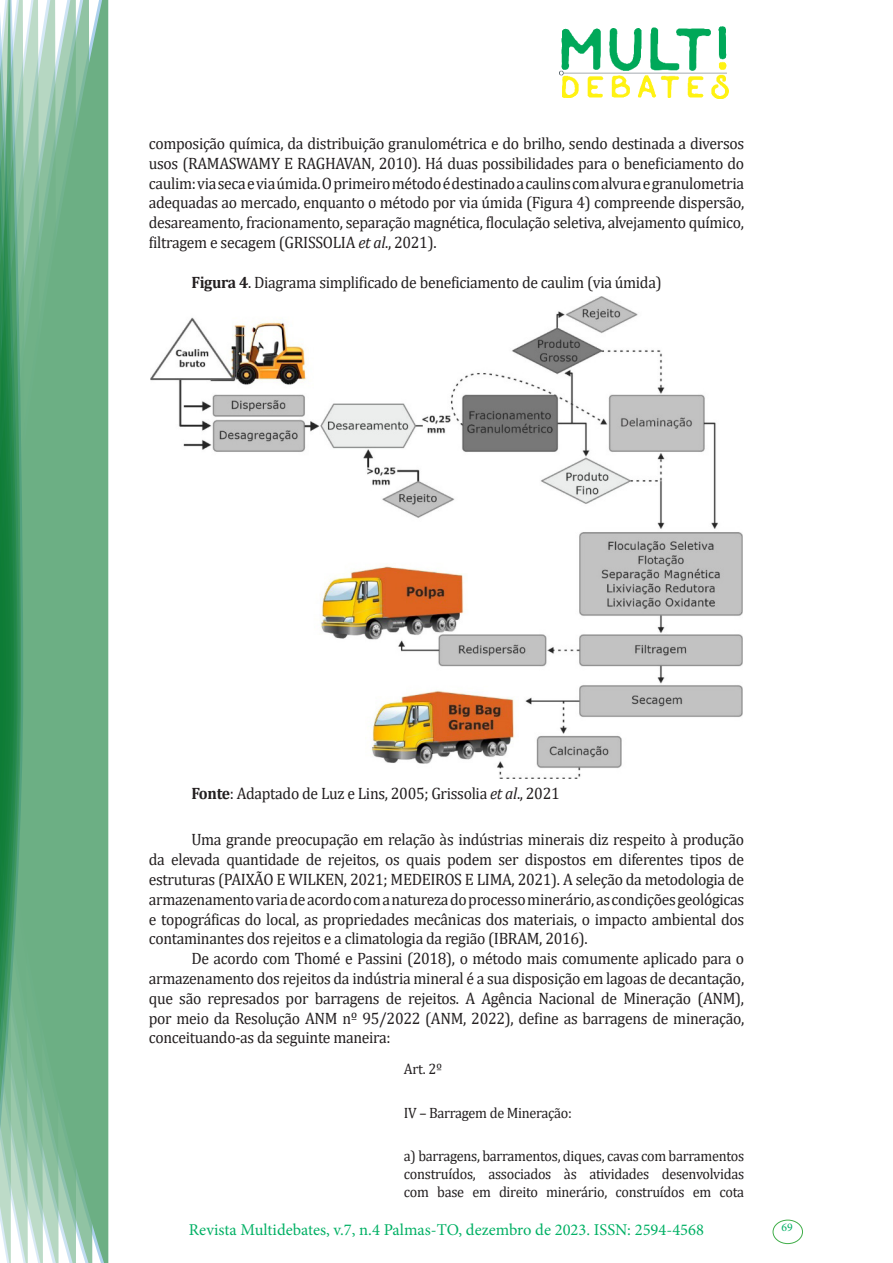
<style>
.page{position:relative;width:893px;height:1263px;background:#fff}
.page>*{position:absolute;margin:0;border:0;box-sizing:border-box;transform-origin:0 0}
.texto{font:16.5px/19.8px "Cambria";letter-spacing:-.02em;color:#231f20;text-align:justify;scale:.95 1}
.t1{font:16.5px "Minion Pro";color:#00b064}
.citacao{font:15px/18px "Cambria";letter-spacing:-.02em;color:#231f20;text-align:justify;scale:.95 1}
.t2{font:11.7px "Minion Pro";color:#00b064}
.s1{font-style:italic}
.s2{font-weight:700}
</style>
<div class="page">
<img style="left:559px;top:26px;width:169px;height:72px">
<div style="left:95px;top:0;width:14px;height:1263px;background:#6caf84"></div>
<svg style="left:79px;top:0;width:16px;height:1263px;background:#71b289"></svg>
<svg style="left:62px;top:0;width:17px;height:1263px;background:#75b48c"></svg>
<svg style="left:45px;top:0;width:17px;height:1263px;background:#7cb792"></svg>
<svg style="left:30px;top:0;width:15px;height:1263px;background:#80ba96"></svg>
<svg style="left:0;top:0;width:30px;height:1263px;background:#61a97f"></svg>
<div style="left:772px;top:1219px;width:31px;height:25px;border:1px solid #40ae49;border-radius:50%"></div>
<img style="left:150px;top:296px;width:593px;height:483px">
<p class="texto" style="left:149px;top:133px;width:628px">composição química, da distribuição granulométrica e do brilho, sendo destinada a diversos usos (RAMASWAMY E RAGHAVAN, 2010). Há duas possibilidades para o beneficiamento do caulim: via seca e via úmida. O primeiro método é destinado a caulins com alvura e granulometria adequadas ao mercado, enquanto o método por via úmida (Figura 4) compreende dispersão, desareamento, fracionamento, separação magnética, floculação seletiva, alvejamento químico, filtragem e secagem (GRISSOLIA <span class="s1">et al</span>., 2021).</p>
<p class="texto" style="left:191px;top:272px;width:497px"><span class="s2">Figura 4</span>. Diagrama simplificado de beneficiamento de caulim (via úmida)</p>
<p class="texto" style="left:191px;top:783px;width:389px"><span class="s2">Fonte</span>: Adaptado de Luz e Lins, 2005; Grissolia <span class="s1">et al</span>., 2021</p>
<p class="texto" style="left:149px;top:830px;width:628px;text-indent:43px">Uma grande preocupação em relação às indústrias minerais diz respeito à produção da elevada quantidade de rejeitos, os quais podem ser dispostos em diferentes tipos de estruturas (PAIXÃO E WILKEN, 2021; MEDEIROS E LIMA, 2021). A seleção da metodologia de armazenamento varia de acordo com a natureza do processo minerário, as condições geológicas e topográficas do local, as propriedades mecânicas dos materiais, o impacto ambiental dos contaminantes dos rejeitos e a climatologia da região (IBRAM, 2016).</p>
<p class="texto" style="left:149px;top:948px;width:628px;text-indent:43px">De acordo com Thomé e Passini (2018), o método mais comumente aplicado para o armazenamento dos rejeitos da indústria mineral é a sua disposição em lagoas de decantação, que são represados por barragens de rejeitos. A Agência Nacional de Mineração (ANM), por meio da Resolução ANM nº 95/2022 (ANM, 2022), define as barragens de mineração, conceituando-as da seguinte maneira:</p>
<p class="citacao" style="left:404px;top:1060px;width:42px">Art. 2º</p>
<p class="citacao" style="left:404px;top:1103px;width:178px">IV – Barragem de Mineração:</p>
<p class="citacao" style="left:404px;top:1147px;width:360px">a) barragens, barramentos, diques, cavas com barramentos construídos, associados às atividades desenvolvidas com base em direito minerário, construídos em cota</p>
<p class="t1" style="left:189px;top:1218px;width:517px">Revista Multidebates, v.7, n.4 Palmas-TO, dezembro de 2023. ISSN: 2594-4568</p>
<p class="t2" style="left:781px;top:1219px;width:13px">69</p>
</div>
